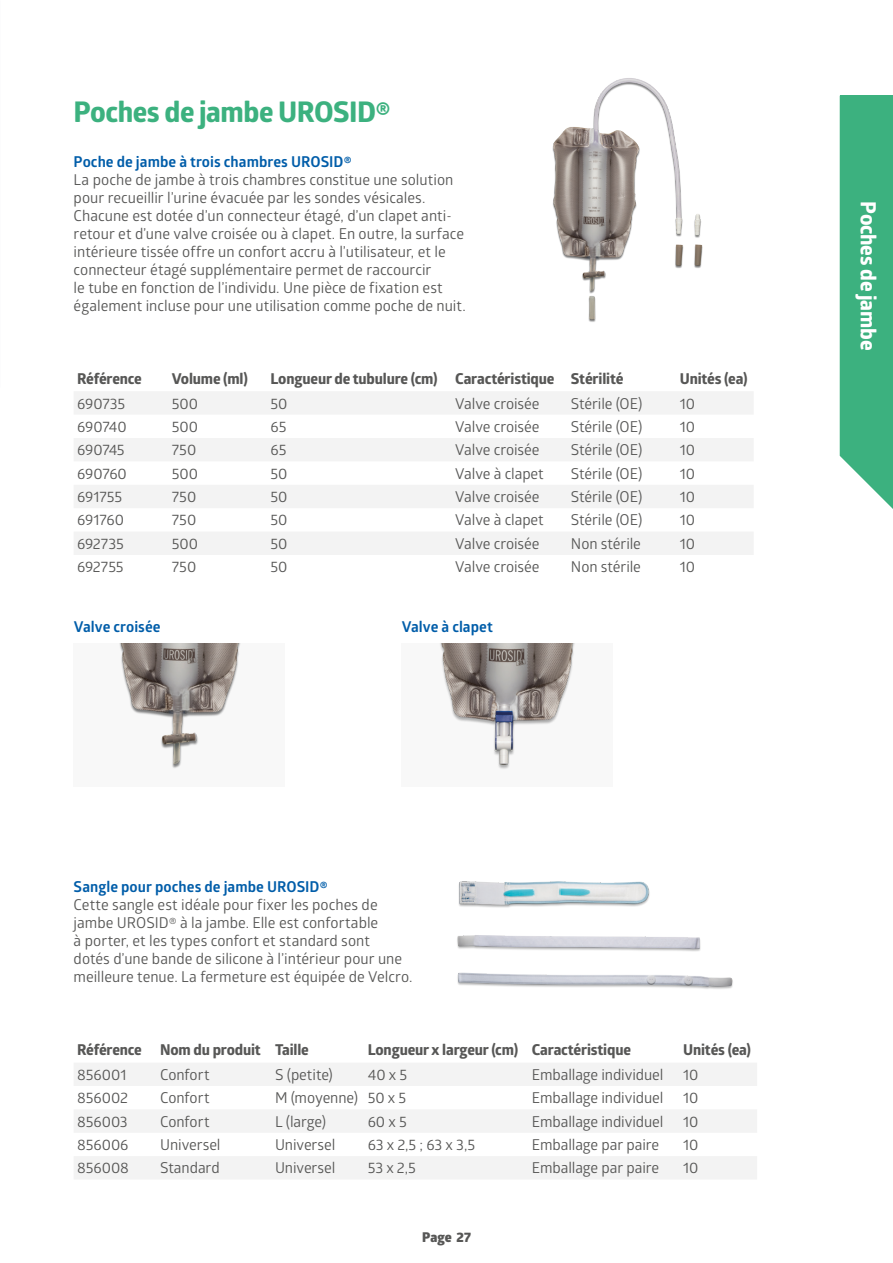
<style>
.page{position:relative;width:893px;height:1263px;background:#fff}
.page>*{position:absolute;margin:0;border:0;box-sizing:border-box;transform-origin:0 0}
.MEDLINE_-_Headline__L{font:700 28.5px "Globerx";letter-spacing:-.015em;color:#3cb17f}
.MEDLINE_-_A_Head{font:700 21px "Globerx";letter-spacing:-.01em;color:#fff}
.MEDLINE_-_Intro_Text{font:15px/18px "Glober";color:#575756}
.MEDLINE_-_Line_Listing{font:15px "Glober";letter-spacing:-.005em;color:#575756}
.MEDLINE_-_Line_Listing_Headers{font:700 15px "Globerx";letter-spacing:-.01em;color:#575756}
.MEDLINE_-_Intro_Text-2{font:700 15px "Glober";color:#005da9}
.t1{font:800 13.5px "Glober";color:#575756}
.s1{font-weight:700;color:#005da9}
</style>
<div class="page">
<svg style="left:74px;top:392px;width:679px;height:163px;fill:#f3f3f3"></svg>
<svg style="left:74px;top:1063px;width:683px;height:116px;fill:#f3f3f3"></svg>
<div style="left:74px;top:644px;width:211px;height:143px;background:#f8f8f8"></div>
<div style="left:402px;top:644px;width:211px;height:143px;background:#f8f8f8"></div>
<img style="left:440px;top:644px;width:134px;height:125px">
<img style="left:552px;top:78px;width:151px;height:244px">
<img style="left:120px;top:644px;width:120px;height:124px">
<img style="left:457px;top:881px;width:276px;height:108px">
<svg style="left:840px;top:96px;width:53px;height:413px"></svg>
<div style="left:841px;top:96px;width:52px;height:360px;background:#3cb17f"></div>
<p class="MEDLINE_-_Headline__L" style="left:74px;top:91px;width:319px">Poches de jambe UROSID®</p>
<p class="MEDLINE_-_Intro_Text" style="left:74px;top:152px;width:394px"><span class="s1">Poche de jambe à trois chambres UROSID®<br></span>La poche de jambe à trois chambres constitue une solution pour recueillir l’urine évacuée par les sondes vésicales.<br>Chacune est dotée d’un connecteur étagé, d’un clapet anti&shy;retour et d’une valve croisée ou à clapet. En outre, la surface intérieure tissée offre un confort accru à l’utilisateur, et le connecteur étagé supplémentaire permet de raccourcir<br>le tube en fonction de l’individu. Une pièce de fixation est également incluse pour une utilisation comme poche de nuit.</p>
<p class="MEDLINE_-_Line_Listing_Headers" style="left:77px;top:367px;width:66px">Référence</p>
<p class="MEDLINE_-_Line_Listing_Headers" style="left:172px;top:367px;width:77px">Volume (ml)</p>
<p class="MEDLINE_-_Line_Listing_Headers" style="left:271px;top:367px;width:169px">Longueur de tubulure (cm)</p>
<p class="MEDLINE_-_Line_Listing_Headers" style="left:455px;top:367px;width:101px">Caractéristique</p>
<p class="MEDLINE_-_Line_Listing_Headers" style="left:571px;top:367px;width:54px">Stérilité</p>
<p class="MEDLINE_-_Line_Listing_Headers" style="left:680px;top:367px;width:69px">Unités (ea)</p>
<p class="MEDLINE_-_Line_Listing" style="left:77px;top:393px;width:50px">690735</p>
<p class="MEDLINE_-_Line_Listing" style="left:172px;top:393px;width:28px">500</p>
<p class="MEDLINE_-_Line_Listing" style="left:271px;top:393px;width:19px">50</p>
<p class="MEDLINE_-_Line_Listing" style="left:455px;top:393px;width:86px">Valve croisée</p>
<p class="MEDLINE_-_Line_Listing" style="left:571px;top:393px;width:73px">Stérile (OE)</p>
<p class="MEDLINE_-_Line_Listing" style="left:680px;top:393px;width:17px">10</p>
<p class="MEDLINE_-_Line_Listing" style="left:77px;top:416px;width:51px">690740</p>
<p class="MEDLINE_-_Line_Listing" style="left:172px;top:416px;width:28px">500</p>
<p class="MEDLINE_-_Line_Listing" style="left:271px;top:416px;width:17px">65</p>
<p class="MEDLINE_-_Line_Listing" style="left:455px;top:416px;width:86px">Valve croisée</p>
<p class="MEDLINE_-_Line_Listing" style="left:571px;top:416px;width:73px">Stérile (OE)</p>
<p class="MEDLINE_-_Line_Listing" style="left:680px;top:416px;width:17px">10</p>
<p class="MEDLINE_-_Line_Listing" style="left:77px;top:439px;width:49px">690745</p>
<p class="MEDLINE_-_Line_Listing" style="left:172px;top:439px;width:26px">750</p>
<p class="MEDLINE_-_Line_Listing" style="left:271px;top:439px;width:17px">65</p>
<p class="MEDLINE_-_Line_Listing" style="left:455px;top:439px;width:86px">Valve croisée</p>
<p class="MEDLINE_-_Line_Listing" style="left:571px;top:439px;width:73px">Stérile (OE)</p>
<p class="MEDLINE_-_Line_Listing" style="left:680px;top:439px;width:17px">10</p>
<p class="MEDLINE_-_Line_Listing" style="left:77px;top:463px;width:51px">690760</p>
<p class="MEDLINE_-_Line_Listing" style="left:172px;top:463px;width:28px">500</p>
<p class="MEDLINE_-_Line_Listing" style="left:271px;top:463px;width:19px">50</p>
<p class="MEDLINE_-_Line_Listing" style="left:455px;top:463px;width:90px">Valve à clapet</p>
<p class="MEDLINE_-_Line_Listing" style="left:571px;top:463px;width:73px">Stérile (OE)</p>
<p class="MEDLINE_-_Line_Listing" style="left:680px;top:463px;width:17px">10</p>
<p class="MEDLINE_-_Line_Listing" style="left:77px;top:486px;width:47px">691755</p>
<p class="MEDLINE_-_Line_Listing" style="left:172px;top:486px;width:26px">750</p>
<p class="MEDLINE_-_Line_Listing" style="left:271px;top:486px;width:19px">50</p>
<p class="MEDLINE_-_Line_Listing" style="left:455px;top:486px;width:86px">Valve croisée</p>
<p class="MEDLINE_-_Line_Listing" style="left:571px;top:486px;width:73px">Stérile (OE)</p>
<p class="MEDLINE_-_Line_Listing" style="left:680px;top:486px;width:17px">10</p>
<p class="MEDLINE_-_Line_Listing" style="left:77px;top:510px;width:48px">691760</p>
<p class="MEDLINE_-_Line_Listing" style="left:172px;top:510px;width:26px">750</p>
<p class="MEDLINE_-_Line_Listing" style="left:271px;top:510px;width:19px">50</p>
<p class="MEDLINE_-_Line_Listing" style="left:455px;top:510px;width:90px">Valve à clapet</p>
<p class="MEDLINE_-_Line_Listing" style="left:571px;top:510px;width:73px">Stérile (OE)</p>
<p class="MEDLINE_-_Line_Listing" style="left:680px;top:510px;width:17px">10</p>
<p class="MEDLINE_-_Line_Listing" style="left:77px;top:533px;width:48px">692735</p>
<p class="MEDLINE_-_Line_Listing" style="left:172px;top:533px;width:28px">500</p>
<p class="MEDLINE_-_Line_Listing" style="left:271px;top:533px;width:19px">50</p>
<p class="MEDLINE_-_Line_Listing" style="left:455px;top:533px;width:86px">Valve croisée</p>
<p class="MEDLINE_-_Line_Listing" style="left:571px;top:533px;width:71px">Non stérile</p>
<p class="MEDLINE_-_Line_Listing" style="left:680px;top:533px;width:17px">10</p>
<p class="MEDLINE_-_Line_Listing" style="left:77px;top:556px;width:48px">692755</p>
<p class="MEDLINE_-_Line_Listing" style="left:172px;top:556px;width:26px">750</p>
<p class="MEDLINE_-_Line_Listing" style="left:271px;top:556px;width:19px">50</p>
<p class="MEDLINE_-_Line_Listing" style="left:455px;top:556px;width:86px">Valve croisée</p>
<p class="MEDLINE_-_Line_Listing" style="left:571px;top:556px;width:71px">Non stérile</p>
<p class="MEDLINE_-_Line_Listing" style="left:680px;top:556px;width:17px">10</p>
<p class="MEDLINE_-_Intro_Text-2" style="left:74px;top:616px;width:88px">Valve croisée</p>
<p class="MEDLINE_-_Intro_Text-2" style="left:402px;top:616px;width:93px">Valve à clapet</p>
<p class="MEDLINE_-_Intro_Text" style="left:74px;top:877px;width:340px"><span class="s1">Sangle pour poches de jambe UROSID®<br></span>Cette sangle est idéale pour fixer les poches de jambe UROSID® à la jambe. Elle est confortable<br>à porter, et les types confort et standard sont<br>dotés d’une bande de silicone à l’intérieur pour une meilleure tenue. La fermeture est équipée de Velcro.</p>
<p class="MEDLINE_-_Line_Listing_Headers" style="left:77px;top:1039px;width:66px">Référence</p>
<p class="MEDLINE_-_Line_Listing_Headers" style="left:160px;top:1039px;width:102px">Nom du produit</p>
<p class="MEDLINE_-_Line_Listing_Headers" style="left:275px;top:1039px;width:35px">Taille</p>
<p class="MEDLINE_-_Line_Listing_Headers" style="left:368px;top:1039px;width:152px">Longueur x largeur (cm)</p>
<p class="MEDLINE_-_Line_Listing_Headers" style="left:532px;top:1039px;width:101px">Caractéristique</p>
<p class="MEDLINE_-_Line_Listing_Headers" style="left:683px;top:1039px;width:69px">Unités (ea)</p>
<p class="MEDLINE_-_Line_Listing" style="left:77px;top:1064px;width:51px">856001</p>
<p class="MEDLINE_-_Line_Listing" style="left:160px;top:1064px;width:51px">Confort</p>
<p class="MEDLINE_-_Line_Listing" style="left:275px;top:1064px;width:59px">S (petite)</p>
<p class="MEDLINE_-_Line_Listing" style="left:368px;top:1064px;width:41px">40 x 5</p>
<p class="MEDLINE_-_Line_Listing" style="left:532px;top:1064px;width:133px">Emballage individuel</p>
<p class="MEDLINE_-_Line_Listing" style="left:683px;top:1064px;width:17px">10</p>
<p class="MEDLINE_-_Line_Listing" style="left:77px;top:1087px;width:52px">856002</p>
<p class="MEDLINE_-_Line_Listing" style="left:160px;top:1087px;width:51px">Confort</p>
<p class="MEDLINE_-_Line_Listing" style="left:275px;top:1087px;width:85px">M (moyenne)</p>
<p class="MEDLINE_-_Line_Listing" style="left:368px;top:1087px;width:40px">50 x 5</p>
<p class="MEDLINE_-_Line_Listing" style="left:532px;top:1087px;width:133px">Emballage individuel</p>
<p class="MEDLINE_-_Line_Listing" style="left:683px;top:1087px;width:17px">10</p>
<p class="MEDLINE_-_Line_Listing" style="left:77px;top:1111px;width:52px">856003</p>
<p class="MEDLINE_-_Line_Listing" style="left:160px;top:1111px;width:51px">Confort</p>
<p class="MEDLINE_-_Line_Listing" style="left:275px;top:1111px;width:53px">L (large)</p>
<p class="MEDLINE_-_Line_Listing" style="left:368px;top:1111px;width:41px">60 x 5</p>
<p class="MEDLINE_-_Line_Listing" style="left:532px;top:1111px;width:133px">Emballage individuel</p>
<p class="MEDLINE_-_Line_Listing" style="left:683px;top:1111px;width:17px">10</p>
<p class="MEDLINE_-_Line_Listing" style="left:77px;top:1134px;width:53px">856006</p>
<p class="MEDLINE_-_Line_Listing" style="left:160px;top:1134px;width:62px">Universel</p>
<p class="MEDLINE_-_Line_Listing" style="left:275px;top:1134px;width:62px">Universel</p>
<p class="MEDLINE_-_Line_Listing" style="left:368px;top:1134px;width:109px">63 x 2,5 ; 63 x 3,5</p>
<p class="MEDLINE_-_Line_Listing" style="left:532px;top:1134px;width:129px">Emballage par paire</p>
<p class="MEDLINE_-_Line_Listing" style="left:683px;top:1134px;width:17px">10</p>
<p class="MEDLINE_-_Line_Listing" style="left:77px;top:1158px;width:53px">856008</p>
<p class="MEDLINE_-_Line_Listing" style="left:160px;top:1158px;width:61px">Standard</p>
<p class="MEDLINE_-_Line_Listing" style="left:275px;top:1158px;width:62px">Universel</p>
<p class="MEDLINE_-_Line_Listing" style="left:368px;top:1158px;width:50px">53 x 2,5</p>
<p class="MEDLINE_-_Line_Listing" style="left:532px;top:1158px;width:129px">Emballage par paire</p>
<p class="MEDLINE_-_Line_Listing" style="left:683px;top:1158px;width:17px">10</p>
<p class="t1" style="left:422px;top:1227px;width:50px">Page 27</p>
<p class="MEDLINE_-_A_Head" style="left:883px;top:201px;width:150px;rotate:90deg">Poches de jambe</p>
</div>
